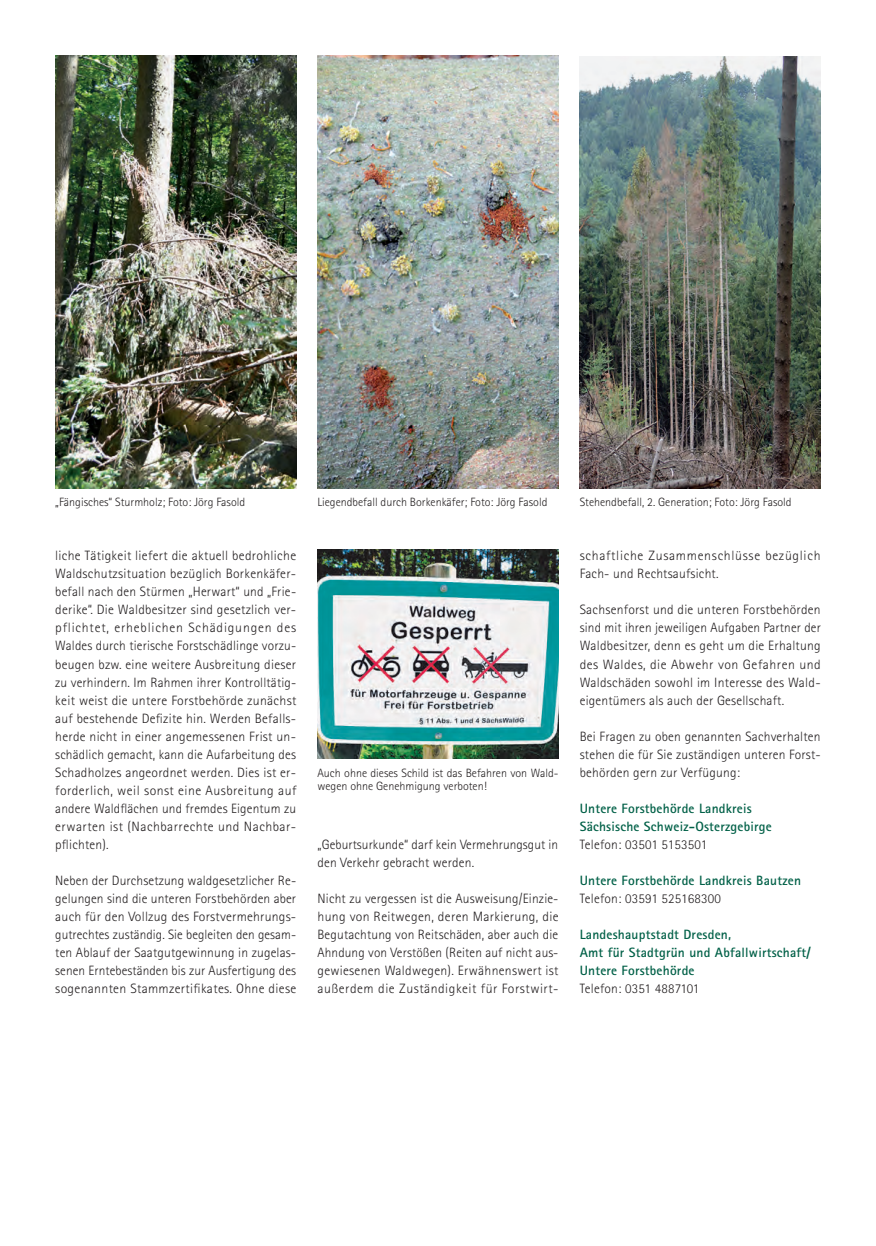
<style>
.page{position:relative;width:876px;height:1246px;background:#fff}
.page>*{position:absolute;margin:0;border:0;box-sizing:border-box;transform-origin:0 0}
.t1{font:300 13.5px/18px "Rotis Sans Serif";letter-spacing:.02em;color:#231f20;text-align:justify}
.t2{font:700 13.5px "Rotis Sans Serif";letter-spacing:.015em;color:#006047}
.t3{font:300 13.5px/18px "Rotis Sans Serif";letter-spacing:.05em;color:#231f20}
.Figure{font:300 12px/13.5px "Rotis Sans Serif";color:#231f20}
</style>
<div class="page">
<img style="left:55px;top:56px;width:241px;height:432px">
<img style="left:317px;top:56px;width:241px;height:432px">
<img style="left:580px;top:56px;width:241px;height:432px">
<img style="left:317px;top:549px;width:241px;height:209px">
<p class="Figure" style="left:55px;top:496px;width:191px">„Fängisches“ Sturmholz; Foto: Jörg Fasold</p>
<p class="Figure" style="left:317px;top:496px;width:231px">Liegendbefall durch Borkenkäfer; Foto: Jörg Fasold</p>
<p class="Figure" style="left:580px;top:496px;width:213px">Stehendbefall, 2. Generation; Foto: Jörg Fasold</p>
<p class="t1" style="left:55px;top:547px;width:243px;text-align:left">liche Tätigkeit liefert die aktuell bedrohliche Waldschutzsituation bezüglich Borkenkäfer&shy;befall nach den Stürmen „Herwart“ und „Frie&shy;derike“. Die Waldbesitzer sind gesetzlich ver&shy;pflichtet, erheblichen Schädigungen des Waldes durch tierische Forstschädlinge vorzu&shy;beugen bzw. eine weitere Ausbreitung dieser zu verhindern. Im Rahmen ihrer Kontrolltätig&shy;keit weist die untere Forstbehörde zunächst auf bestehende Defizite hin. Werden Befalls&shy;herde nicht in einer angemessenen Frist un&shy;schädlich gemacht, kann die Aufarbeitung des Schadholzes angeordnet werden. Dies ist er&shy;forderlich, weil sonst eine Ausbreitung auf andere Waldflächen und fremdes Eigentum zu erwarten ist (Nachbarrechte und Nachbar&shy;pflichten).</p>
<p class="t1" style="left:55px;top:871px;width:243px">Neben der Durchsetzung waldgesetzlicher Re&shy;gelungen sind die unteren Forstbehörden aber auch für den Vollzug des Forstvermehrungs&shy;gutrechtes zuständig. Sie begleiten den gesam&shy;ten Ablauf der Saatgutgewinnung in zugelas&shy;senen Erntebeständen bis zur Ausfertigung des sogenannten Stammzertifikates. Ohne diese</p>
<p class="Figure" style="left:317px;top:766px;width:242px">Auch ohne dieses Schild ist das Befahren von Wald&shy;wegen ohne Genehmigung verboten!</p>
<p class="t1" style="left:317px;top:835px;width:242px">„Geburtsurkunde“ darf kein Vermehrungsgut in den Verkehr gebracht werden.</p>
<p class="t1" style="left:317px;top:889px;width:243px">Nicht zu vergessen ist die Ausweisung/Einzie&shy;hung von Reitwegen, deren Markierung, die Begutachtung von Reitschäden, aber auch die Ahndung von Verstößen (Reiten auf nicht aus&shy;gewiesenen Waldwegen). Erwähnenswert ist außerdem die Zuständigkeit für Forstwirt-</p>
<p class="t3" style="left:580px;top:547px;width:242px">schaftliche Zusammenschlüsse bezüglich<br>Fach- und Rechtsaufsicht.</p>
<p class="t1" style="left:580px;top:601px;width:243px">Sachsenforst und die unteren Forstbehörden sind mit ihren jeweiligen Aufgaben Partner der Waldbesitzer, denn es geht um die Erhaltung des Waldes, die Abwehr von Gefahren und Waldschäden sowohl im Interesse des Wald&shy;eigentümers als auch der Gesellschaft.</p>
<p class="t1" style="left:580px;top:727px;width:242px">Bei Fragen zu oben genannten Sachverhalten stehen die für Sie zuständigen unteren Forst&shy;behörden gern zur Verfügung:</p>
<p class="t2" style="left:580px;top:799px;width:174px">Untere Forstbehörde Landkreis</p>
<p class="t2" style="left:580px;top:817px;width:193px">Sächsische Schweiz-Osterzgebirge</p>
<p class="t1" style="left:580px;top:835px;width:129px">Telefon: 03501 5153501</p>
<p class="t2" style="left:580px;top:871px;width:223px">Untere Forstbehörde Landkreis Bautzen</p>
<p class="t1" style="left:580px;top:889px;width:143px">Telefon: 03591 525168300</p>
<p class="t2" style="left:580px;top:925px;width:153px">Landeshauptstadt Dresden,</p>
<p class="t2" style="left:580px;top:943px;width:232px">Amt für Stadtgrün und Abfallwirtschaft/</p>
<p class="t2" style="left:580px;top:961px;width:116px">Untere Forstbehörde</p>
<p class="t1" style="left:580px;top:979px;width:121px">Telefon: 0351 4887101</p>
</div>
